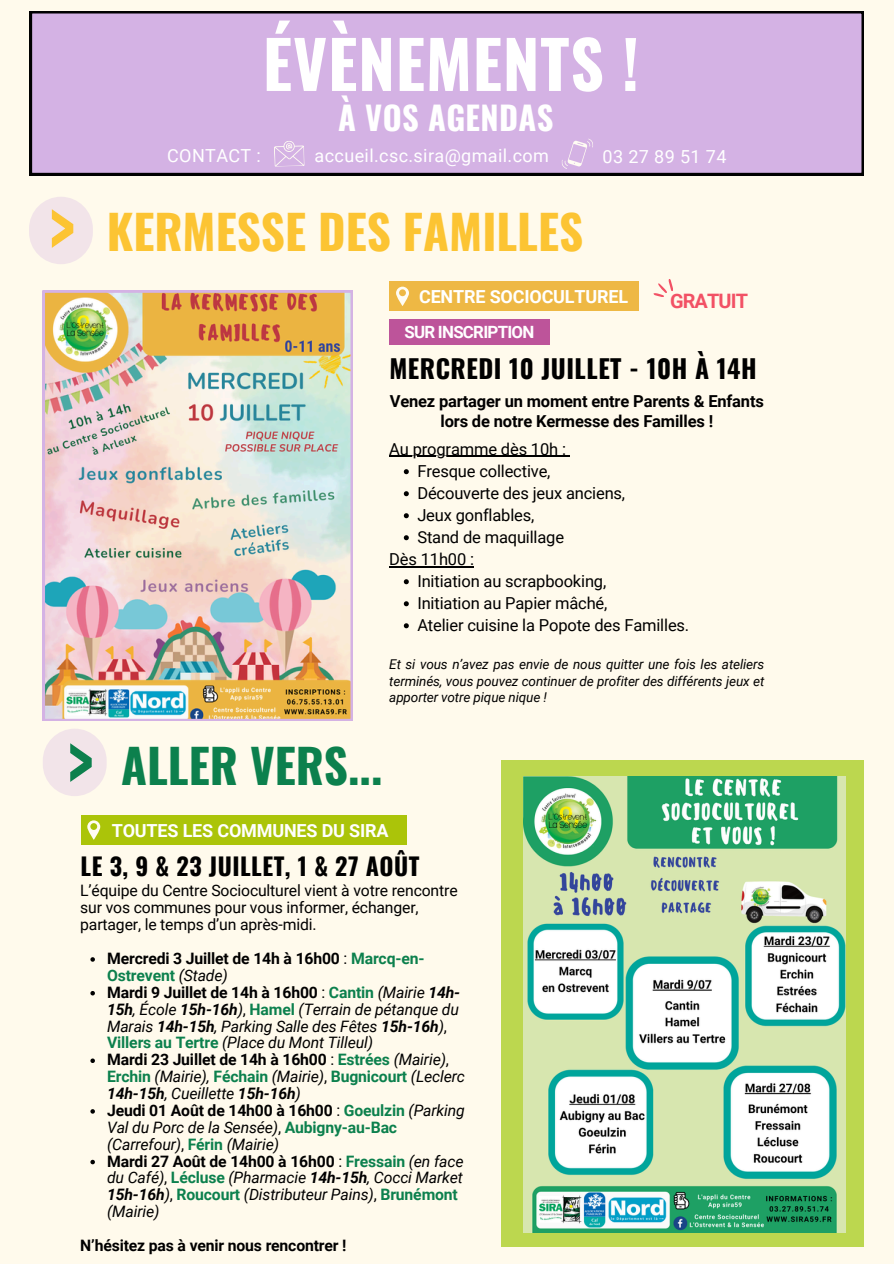
<style>
.page{position:relative;width:894px;height:1264px;background:#fff}
.page>*{position:absolute;margin:0;border:0;box-sizing:border-box;transform-origin:0 0}
.t1{font:700 69.15px "Oswald";color:#fcc433}
.t2{font:700 69.15px "Oswald";color:#0c804d}
.t3{font:700 65.55px "Oswald";letter-spacing:.01em;color:#fff}
.t4{font:700 46.95px "Oswald";color:#fcc433}
.t5{font:700 46.95px "Oswald";color:#0c804d}
.t6{font:700 32.55px "Oswald";letter-spacing:.01em;color:#fff}
.t7{font:700 25.5px "Oswald";letter-spacing:.02em;color:#000}
.t8{font:700 24px "Oswald";letter-spacing:.02em;color:#000}
.t9{font:700 19.95px "Roboto";letter-spacing:-.045em;color:#f25165}
.t10{font:18px "Roboto";letter-spacing:.02em;color:#fff}
.t11{font:700 18px "Roboto";letter-spacing:-.01em;color:#fff}
.t12{font:700 16.95px "Roboto";letter-spacing:-.045em;color:#fff}
.t13{font:16.5px "Roboto";letter-spacing:-.01em;color:#000}
.t14{font:700 16.5px/20px "Roboto";letter-spacing:-.01em;color:#000;text-align:center}
.t15{font:italic 15.75px/16.8px "Roboto";letter-spacing:-.01em;color:#000}
.t16{font:15.75px/16.8px "Roboto";letter-spacing:-.01em;color:#000}
.t17{font:700 15.75px/16.8px "Roboto";letter-spacing:-.01em;color:#000}
.t18{font:italic 13.5px/16.5px "Roboto";letter-spacing:-.01em;color:#000;text-align:justify}
.s1{font-weight:400}
.s2{color:#0c804d}
.s3{font-weight:400;font-style:italic}
.s4{font-weight:700;font-style:normal}
.s5{font-style:normal}
.s6{font-weight:700;font-style:normal;color:#0c804d}
.s7{font-weight:700}
</style>
<div class="page">
<div style="left:0;top:0;width:893px;height:1263px;background:#fffaec"></div>
<div style="left:30px;top:11px;width:833px;height:164px;background:#d4b2e4"></div>
<div style="left:43px;top:728px;width:64px;height:68px;background:#f2e4e9;border-radius:32px"></div>
<div style="left:81px;top:815px;width:325px;height:30px;background:#abc409"></div>
<svg style="left:274px;top:140px;width:31px;height:27px"></svg>
<svg style="left:561px;top:138px;width:32px;height:31px"></svg>
<svg style="left:87px;top:820px;width:13px;height:19px"></svg>
<svg style="left:653px;top:279px;width:20px;height:18px"></svg>
<div style="left:389px;top:281px;width:249px;height:30px;background:#eeb844"></div>
<div style="left:389px;top:319px;width:160px;height:25px;background:#bd549a"></div>
<svg style="left:396px;top:287px;width:13px;height:19px"></svg>
<div style="left:29px;top:197px;width:64px;height:67px;background:#f2e4e9;border-radius:32px"></div>
<img style="left:43px;top:290px;width:309px;height:430px">
<div style="left:501px;top:760px;width:362px;height:486px;background:#bcd74f"></div>
<img style="left:523px;top:776px;width:322px;height:456px">
<svg style="left:90px;top:957px;width:5px;height:4px"></svg>
<svg style="left:90px;top:991px;width:5px;height:4px"></svg>
<svg style="left:90px;top:1058px;width:5px;height:4px"></svg>
<svg style="left:90px;top:1109px;width:5px;height:4px"></svg>
<svg style="left:90px;top:1159px;width:5px;height:5px"></svg>
<hr style="left:389px;top:455px;width:176px;height:2px;background:#000">
<svg style="left:403px;top:469px;width:5px;height:5px"></svg>
<svg style="left:403px;top:491px;width:5px;height:5px"></svg>
<svg style="left:403px;top:513px;width:5px;height:5px"></svg>
<svg style="left:403px;top:535px;width:5px;height:5px"></svg>
<hr style="left:389px;top:565px;width:85px;height:2px;background:#000">
<svg style="left:403px;top:579px;width:5px;height:5px"></svg>
<svg style="left:403px;top:601px;width:5px;height:5px"></svg>
<svg style="left:403px;top:623px;width:5px;height:5px"></svg>
<h3 class="t3" style="left:263px;top:13px;width:378px">ÉVÈNEMENTS !</h3>
<p class="t6" style="left:338px;top:92px;width:217px">À VOS AGENDAS</p>
<h5 class="t1" style="left:48px;top:172px;width:29px">&gt;</h5>
<h4 class="t2" style="left:66px;top:706px;width:29px">&gt;</h4>
<p class="t10" style="left:167px;top:145px;width:95px">CONTACT :</p>
<p class="t10" style="left:314px;top:145px;width:236px">accueil.csc.sira@gmail.com</p>
<p class="t10" style="left:602px;top:146px;width:125px">03 27 89 51 74</p>
<h2 class="t4" style="left:107px;top:195px;width:478px">KERMESSE DES FAMILLES</h2>
<p class="t11" style="left:419px;top:286px;width:210px">CENTRE SOCIOCULTUREL</p>
<p class="t12" style="left:404px;top:322px;width:132px">SUR INSCRIPTION</p>
<p class="t9" style="left:670px;top:289px;width:79px">GRATUIT</p>
<p class="t7" style="left:389px;top:348px;width:369px">MERCREDI 10 JUILLET - 10H À 14H</p>
<p class="t14" style="left:389px;top:391px;width:375px">Venez partager un moment entre Parents &amp; Enfants lors de notre Kermesse des Familles !</p>
<p class="t13" style="left:389px;top:439px;width:178px">Au programme dès 10h :</p>
<p class="t13" style="left:417px;top:461px;width:135px">Fresque collective,</p>
<p class="t13" style="left:417px;top:483px;width:209px">Découverte des jeux anciens,</p>
<p class="t13" style="left:417px;top:505px;width:118px">Jeux gonflables,</p>
<p class="t13" style="left:417px;top:527px;width:148px">Stand de maquillage</p>
<p class="t13" style="left:389px;top:549px;width:86px">Dès 11h00 :</p>
<p class="t13" style="left:417px;top:571px;width:190px">Initiation au scrapbooking,</p>
<h2 class="t13" style="left:417px;top:593px;width:191px">Initiation au Papier mâché,</h2>
<p class="t13" style="left:417px;top:615px;width:273px">Atelier cuisine la Popote des Familles.</p>
<p class="t18" style="left:389px;top:656px;width:376px">Et si vous n’avez pas envie de nous quitter une fois les ateliers terminés, vous pouvez continuer de profiter des différents jeux et apporter votre pique nique !</p>
<h1 class="t5" style="left:121px;top:728px;width:263px">ALLER VERS...</h1>
<p class="t11" style="left:112px;top:820px;width:278px">TOUTES LES COMMUNES DU SIRA</p>
<h5 class="t8" style="left:81px;top:847px;width:340px">LE 3, 9 &amp; 23 JUILLET, 1 &amp; 27 AOÛT</h5>
<p class="t16" style="left:80px;top:882px;width:379px">L’équipe du Centre Socioculturel vient à votre rencontre sur vos communes pour vous informer, échanger, partager, le temps d’un après-midi.</p>
<h5 class="t17" style="left:107px;top:950px;width:319px">Mercredi 3 Juillet de 14h à 16h00 <span class="s1">:</span> <span class="s2">Marcq-en-<br>Ostrevent</span> <span class="s3">(Stade)</span></h5>
<p class="t15" style="left:107px;top:983px;width:354px"><span class="s4">Mardi 9 Juillet de 14h à 16h00</span> <span class="s5">:</span> <span class="s6">Cantin</span> (Mairie <span class="s7">14h-15h</span>, École <span class="s7">15h-16h</span>)<span class="s5">,</span> <span class="s6">Hamel</span> (Terrain de pétanque du Marais <span class="s7">14h-15h</span>, Parking Salle des Fêtes <span class="s7">15h-16h</span>)<span class="s5">, </span><span class="s6">Villers au Tertre</span> (Place du Mont Tilleul)</p>
<h4 class="t15" style="left:107px;top:1051px;width:359px"><span class="s4">Mardi 23 Juillet de 14h à 16h00</span> <span class="s5">:</span> <span class="s6">Estrées</span> (Mairie)<span class="s5">,<br></span><span class="s6">Erchin</span> (Mairie), <span class="s6">Féchain</span> (Mairie)<span class="s5">,</span> <span class="s6">Bugnicourt</span> (Leclerc<br><span class="s7">14h-15h</span>, Cueillette <span class="s7">15h-16h</span>)</h4>
<p class="t15" style="left:107px;top:1102px;width:359px"><span class="s4">Jeudi 01 Août de 14h00 à 16h00</span> <span class="s5">:</span> <span class="s6">Goeulzin</span> (Parking<br>Val du Porc de la Sensée)<span class="s5">,</span> <span class="s6">Aubigny-au-Bac </span>(Carrefour)<span class="s5">,</span> <span class="s6">Férin</span> (Mairie)</p>
<p class="t15" style="left:107px;top:1152px;width:358px;text-align:justify"><span class="s4">Mardi 27 Août de 14h00 à 16h00</span> <span class="s5">:</span> <span class="s6">Fressain</span> (en face du Café)<span class="s5">,</span> <span class="s6">Lécluse</span> (Pharmacie <span class="s7">14h-15h</span>, Cocci Market <span class="s7">15h-16h</span>)<span class="s5">,</span> <span class="s6">Roucourt</span> (Distributeur Pains)<span class="s5">,</span> <span class="s6">Brunémont</span></p>
<p class="t17" style="left:80px;top:1194px;width:268px;line-height:33.8px;text-indent:27px"><span class="s3">(Mairie)<br></span>N’hésitez pas à venir nous rencontrer !</p>
</div>
